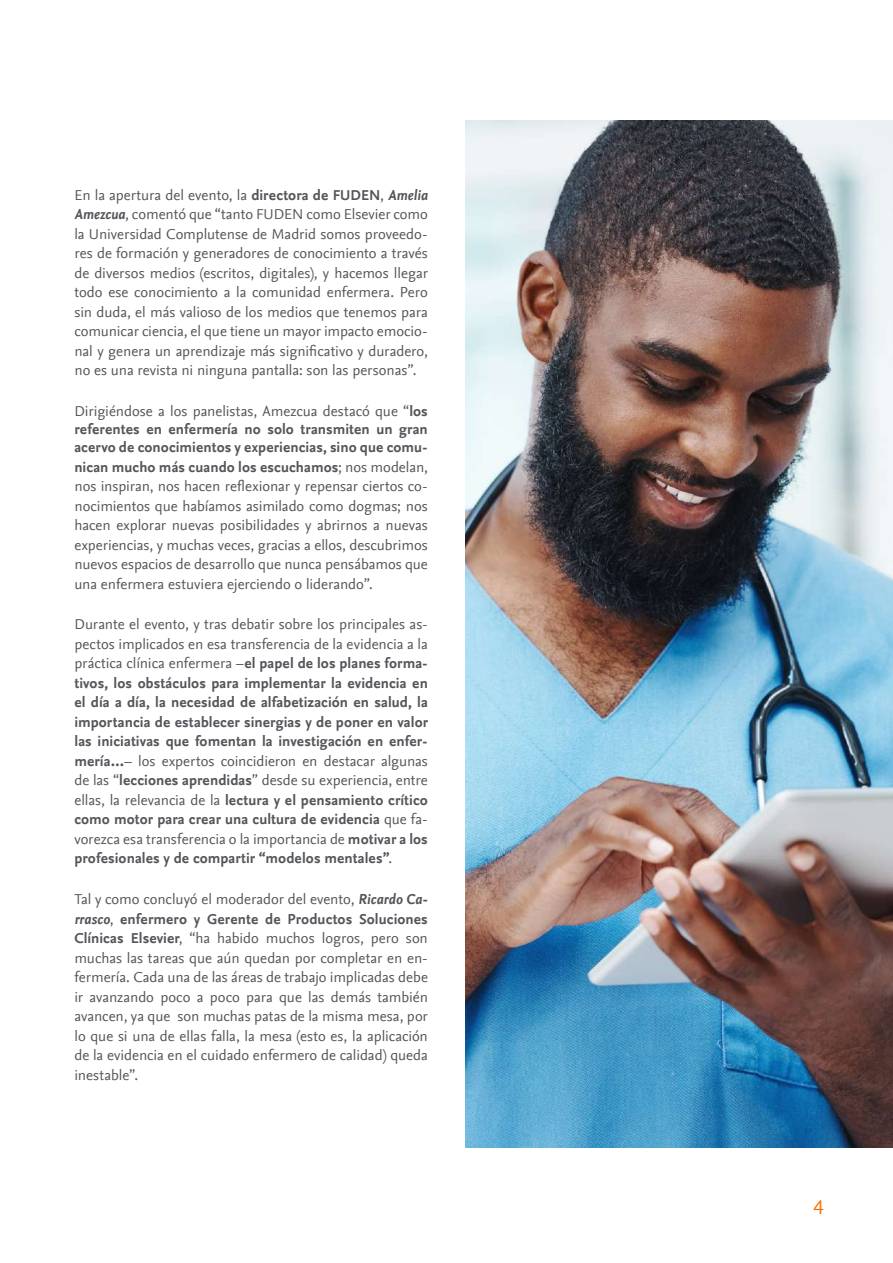
<style>
.page{position:relative;width:893px;height:1263px;background:#fff}
.page>*{position:absolute;margin:0;border:0;box-sizing:border-box;transform-origin:0 0}
.t1{font:300 22.5px "Elsevier Display";color:#ff6c00}
.t2{font:15px/19.5px "Nexus Sans Offc Pro";color:#53565a;text-align:justify}
.t3{font:700 15px/19.5px "Nexus Sans Offc Pro";letter-spacing:.005em;color:#53565a;text-align:justify}
.s1{font-weight:700}
.s2{font-weight:700;font-style:italic}
.s3{font-weight:400}
</style>
<div class="page">
<img style="left:465px;top:121px;width:428px;height:1027px">
<p class="t2" style="left:74px;top:184px;width:355px">En la apertura del evento, la <span class="s1">directora de FUDEN</span>, <span class="s2">Amelia Amezcua</span>, comentó que “tanto FUDEN como Elsevier como la Universidad Complutense de Madrid somos proveedo&shy;res de formación y generadores de conocimiento a través de diversos medios (escritos, digitales), y hacemos llegar todo ese conocimiento a la comunidad enfermera. Pero sin duda, el más valioso de los medios que tenemos para comunicar ciencia, el que tiene un mayor impacto emocio&shy;nal y genera un aprendizaje más significativo y duradero, no es una revista ni ninguna pantalla: son las personas”.</p>
<p class="t3" style="left:74px;top:401px;width:355px;line-height:18px"><span class="s3">Dirigiéndose a los panelistas, Amezcua destacó que “</span>los referentes en enfermería no solo transmiten un gran acervo de conocimientos y experiencias, sino que comu-</p>
<p class="t2" style="left:74px;top:456px;width:355px"><span class="s1">nican mucho más cuando los escuchamos</span>; nos modelan, nos inspiran, nos hacen reflexionar y repensar ciertos co&shy;nocimientos que habíamos asimilado como dogmas; nos hacen explorar nuevas posibilidades y abrirnos a nuevas experiencias, y muchas veces, gracias a ellos, descubrimos nuevos espacios de desarrollo que nunca pensábamos que una enfermera estuviera ejerciendo o liderando”.</p>
<p class="t3" style="left:74px;top:614px;width:355px"><span class="s3">Durante el evento, y tras debatir sobre los principales as&shy;pectos implicados en esa transferencia de la evidencia a la práctica clínica enfermera –</span>el papel de los planes forma&shy;tivos, los obstáculos para implementar la evidencia en el día a día, la necesidad de alfabetización en salud, la importancia de establecer sinergias y de poner en valor las iniciativas que fomentan la investigación en enfer&shy;mería…<span class="s3">– los expertos coincidieron en destacar algunas de las “</span>lecciones aprendidas<span class="s3">” desde su experiencia, entre ellas, la relevancia de la</span> lectura y el pensamiento crítico como motor para crear una cultura de evidencia <span class="s3">que fa&shy;vorezca esa transferencia o la importancia de</span> motivar a los profesionales y de compartir “modelos mentales”<span class="s3">.</span></p>
<p class="t2" style="left:74px;top:889px;width:355px">Tal y como concluyó el moderador del evento, <span class="s2">Ricardo Ca&shy;rrasco</span>, <span class="s1">enfermero y Gerente de Productos Soluciones Clínicas Elsevier</span>, “ha habido muchos logros, pero son muchas las tareas que aún quedan por completar en en&shy;fermería. Cada una de las áreas de trabajo implicadas debe ir avanzando poco a poco para que las demás también avancen, ya que son muchas patas de la misma mesa, por lo que si una de ellas falla, la mesa (esto es, la aplicación de la evidencia en el cuidado enfermero de calidad) queda inestable”.</p>
<h1 class="t1" style="left:813px;top:1194px;width:12px">4</h1>
</div>
